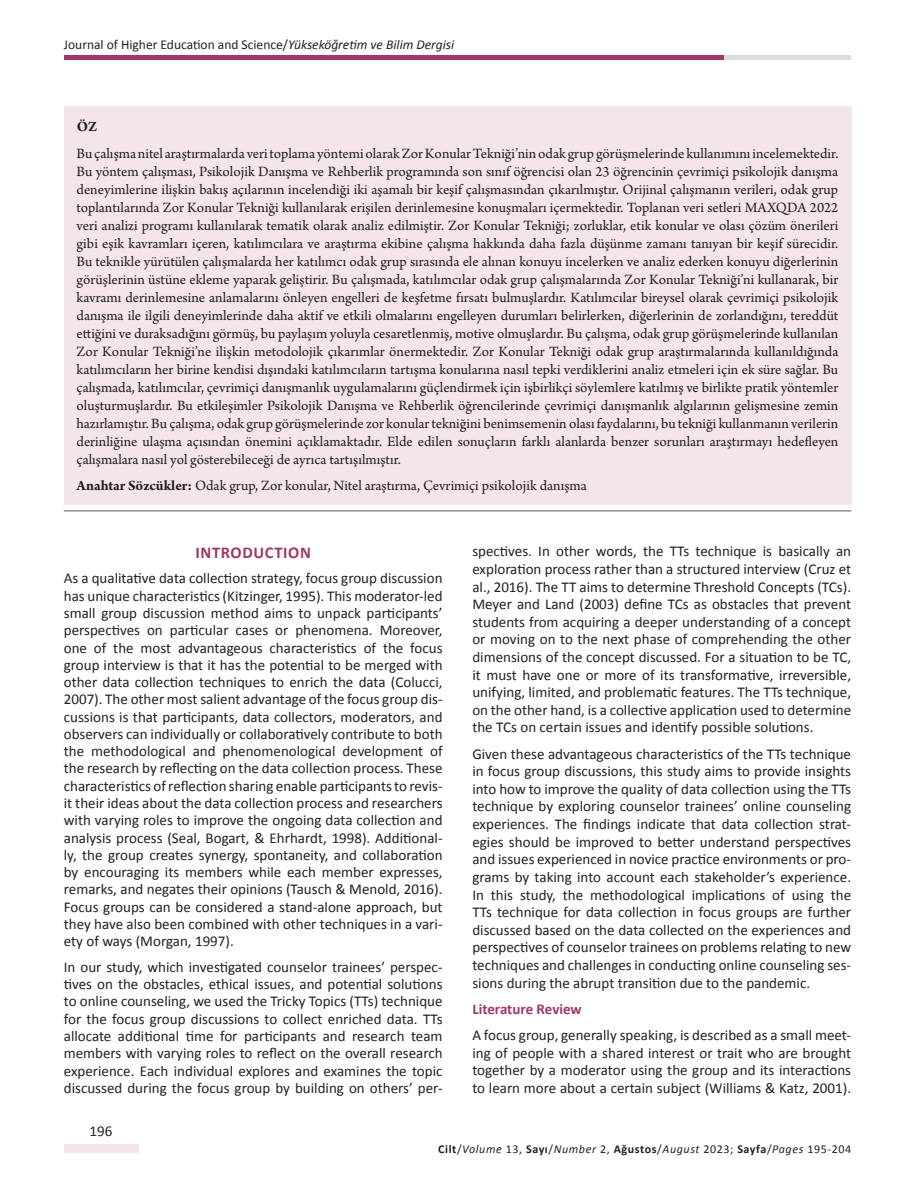
<style>
.page{position:relative;width:915px;height:1191px;background:#fff}
.page>*{position:absolute;margin:0;border:0;box-sizing:border-box;transform-origin:0 0}
.t1{font:700 16.5px "Calibri";letter-spacing:.04em;color:#9f366c}
.t2{font:15px/17.2px "Calibri";color:#231f20;text-align:justify}
.t3{font:15px/18px "Arno Pro";color:#231f20;text-align:justify}
.t4{font:700 15px "Calibri";color:#9f366c}
.t5{font:700 15px "Arno Pro";color:#231f20}
.t6{font:13.5px "Calibri";color:#231f20}
.t7{font:italic 12px "Calibri";letter-spacing:.05em;color:#231f20}
.s1{font-style:italic}
.s2{font-weight:700}
.s3{font-weight:700;font-style:normal}
.s4{font-style:normal}
</style>
<div class="page">
<div style="left:64px;top:1144px;width:74px;height:8px;background:#f3e5eb"></div>
<div style="left:719px;top:55px;width:131px;height:5px;background:#dcdddf"></div>
<div style="left:64px;top:55px;width:659px;height:5px;background:#9f366c"></div>
<hr style="left:64px;top:510px;width:786px;height:1px;background:#57585a">
<div style="left:64px;top:106px;width:786px;height:399px;background:#f3e5eb"></div>
<p class="t6" style="left:64px;top:36px;width:392px">Journal of Higher Education and Science/<span class="s1">Yükseköğretim ve Bilim Dergisi</span></p>
<p class="t5" style="left:77px;top:118px;width:22px">ÖZ</p>
<p class="t3" style="left:77px;top:145px;width:763px">Bu çalışma nitel araştırmalarda veri toplama yöntemi olarak Zor Konular Tekniği’nin odak grup görüşmelerinde kullanımını incelemektedir.<br>Bu yöntem çalışması, Psikolojik Danışma ve Rehberlik programında son sınıf öğrencisi olan 23 öğrencinin çevrimiçi psikolojik danışma deneyimlerine ilişkin bakış açılarının incelendiği iki aşamalı bir keşif çalışmasından çıkarılmıştır. Orijinal çalışmanın verileri, odak grup toplantılarında Zor Konular Tekniği kullanılarak erişilen derinlemesine konuşmaları içermektedir. Toplanan veri setleri MAXQDA 2022 veri analizi programı kullanılarak tematik olarak analiz edilmiştir. Zor Konular Tekniği; zorluklar, etik konular ve olası çözüm önerileri gibi eşik kavramları içeren, katılımcılara ve araştırma ekibine çalışma hakkında daha fazla düşünme zamanı tanıyan bir keşif sürecidir.<br>Bu teknikle yürütülen çalışmalarda her katılımcı odak grup sırasında ele alınan konuyu incelerken ve analiz ederken konuyu diğerlerinin görüşlerinin üstüne ekleme yaparak geliştirir. Bu çalışmada, katılımcılar odak grup çalışmalarında Zor Konular Tekniği’ni kullanarak, bir kavramı derinlemesine anlamalarını önleyen engelleri de keşfetme fırsatı bulmuşlardır. Katılımcılar bireysel olarak çevrimiçi psikolojik danışma ile ilgili deneyimlerinde daha aktif ve etkili olmalarını engelleyen durumları belirlerken, diğerlerinin de zorlandığını, tereddüt ettiğini ve duraksadığını görmüş, bu paylaşım yoluyla cesaretlenmiş, motive olmuşlardır. Bu çalışma, odak grup görüşmelerinde kullanılan Zor Konular Tekniği’ne ilişkin metodolojik çıkarımlar önermektedir. Zor Konular Tekniği odak grup araştırmalarında kullanıldığında katılımcıların her birine kendisi dışındaki katılımcıların tartışma konularına nasıl tepki verdiklerini analiz etmeleri için ek süre sağlar. Bu çalışmada, katılımcılar, çevrimiçi danışmanlık uygulamalarını güçlendirmek için işbirlikçi söylemlere katılmış ve birlikte pratik yöntemler oluşturmuşlardır. Bu etkileşimler Psikolojik Danışma ve Rehberlik öğrencilerinde çevrimiçi danışmanlık algılarının gelişmesine zemin hazırlamıştır. Bu çalışma, odak grup görüşmelerinde zor konular tekniğini benimsemenin olası faydalarını, bu tekniği kullanmanın verilerin derinliğine ulaşma açısından önemini açıklamaktadır. Elde edilen sonuçların farklı alanlarda benzer sorunları araştırmayı hedefleyen çalışmalara nasıl yol gösterebileceği de ayrıca tartışılmıştır.</p>
<p class="t3" style="left:77px;top:477px;width:511px"><span class="s2">Anahtar Sözcükler:</span> Odak grup, Zor konular, Nitel araştırma, Çevrimiçi psikolojik danışma</p>
<p class="t1" style="left:195px;top:541px;width:117px">INTRODUCTION</p>
<p class="t2" style="left:64px;top:570px;width:380px">As a qualitative data collection strategy, focus group discussion has unique characteristics (Kitzinger, 1995). This moderator-led small group discussion method aims to unpack participants’ perspectives on particular cases or phenomena. Moreover, one of the most advantageous characteristics of the focus group interview is that it has the potential to be merged with other data collection techniques to enrich the data (Colucci, 2007). The other most salient advantage of the focus group dis&shy;cussions is that participants, data collectors, moderators, and observers can individually or collaboratively contribute to both the methodological and phenomenological development of the research by reflecting on the data collection process. These characteristics of reflection sharing enable participants to revis&shy;it their ideas about the data collection process and researchers with varying roles to improve the ongoing data collection and analysis process (Seal, Bogart, &amp; Ehrhardt, 1998). Additional&shy;ly, the group creates synergy, spontaneity, and collaboration by encouraging its members while each member expresses, remarks, and negates their opinions (Tausch &amp; Menold, 2016).<br>Focus groups can be considered a stand-alone approach, but they have also been combined with other techniques in a vari&shy;ety of ways (Morgan, 1997).</p>
<p class="t2" style="left:64px;top:958px;width:380px">In our study, which investigated counselor trainees’ perspec&shy;tives on the obstacles, ethical issues, and potential solutions to online counseling, we used the Tricky Topics (TTs) technique for the focus group discussions to collect enriched data. TTs allocate additional time for participants and research team members with varying roles to reflect on the overall research experience. Each individual explores and examines the topic discussed during the focus group by building on others’ per-</p>
<p class="t2" style="left:90px;top:1122px;width:24px">196</p>
<p class="t2" style="left:472px;top:542px;width:380px">spectives. In other words, the TTs technique is basically an exploration process rather than a structured interview (Cruz et al., 2016). The TT aims to determine Threshold Concepts (TCs).<br>Meyer and Land (2003) define TCs as obstacles that prevent students from acquiring a deeper understanding of a concept or moving on to the next phase of comprehending the other dimensions of the concept discussed. For a situation to be TC, it must have one or more of its transformative, irreversible, unifying, limited, and problematic features. The TTs technique, on the other hand, is a collective application used to determine the TCs on certain issues and identify possible solutions.</p>
<p class="t2" style="left:472px;top:745px;width:380px">Given these advantageous characteristics of the TTs technique in focus group discussions, this study aims to provide insights into how to improve the quality of data collection using the TTs technique by exploring counselor trainees’ online counseling experiences. The findings indicate that data collection strat&shy;egies should be improved to better understand perspectives and issues experienced in novice practice environments or pro&shy;grams by taking into account each stakeholder’s experience.<br>In this study, the methodological implications of using the TTs technique for data collection in focus groups are further discussed based on the data collected on the experiences and perspectives of counselor trainees on problems relating to new techniques and challenges in conducting online counseling ses&shy;sions during the abrupt transition due to the pandemic.</p>
<p class="t4" style="left:472px;top:999px;width:111px">Literature Review</p>
<p class="t2" style="left:472px;top:1026px;width:380px">A focus group, generally speaking, is described as a small meet&shy;ing of people with a shared interest or trait who are brought together by a moderator using the group and its interactions to learn more about a certain subject (Williams &amp; Katz, 2001).</p>
<p class="t7" style="left:438px;top:1140px;width:414px"><span class="s3">Cilt</span><span class="s4">/</span>Volume <span class="s4">13,</span> <span class="s3">Sayı</span><span class="s4">/</span>Number <span class="s4">2,</span> <span class="s3">Ağustos</span><span class="s4">/</span>August <span class="s4">2023;</span> <span class="s3">Sayfa</span><span class="s4">/</span>Pages <span class="s4">195-204</span></p>
</div>
